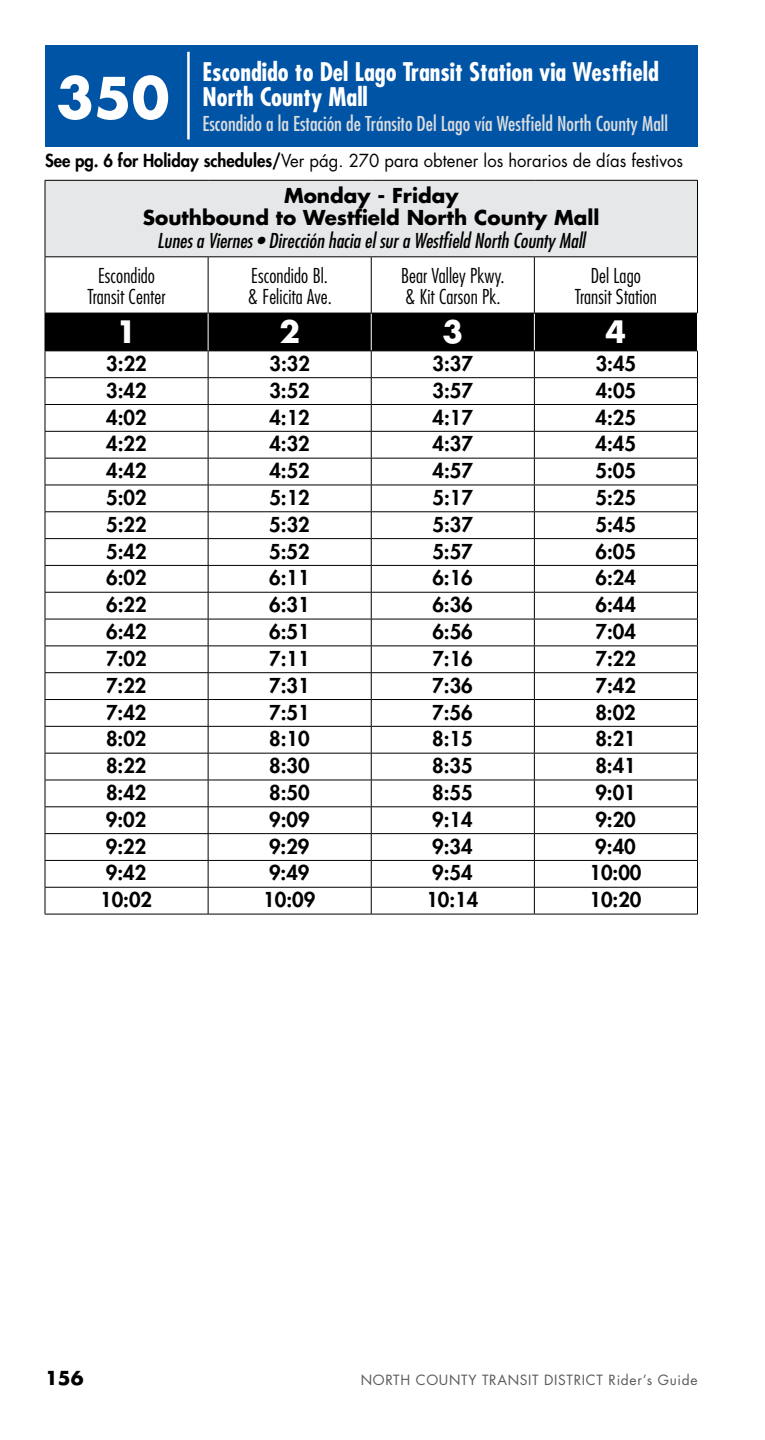
<style>
.page{position:relative;width:765px;height:1440px;background:#fff}
.page>*{position:absolute;margin:0;border:0;box-sizing:border-box;transform-origin:0 0}
.t1{font:700 55px "Futura Std";color:#fff}
.t2{font:700 30px "Futura Std";color:#fff}
.t3{font:700 condensed 25px/25px "Futura Std";color:#fff}
.t4{font:800 20px "Futura Std";color:#000}
.t5{font:300 condensed 20px/21.2px "Futura Std";letter-spacing:.005em;color:#000;text-align:center}
.t6{font:condensed 20px "Futura Std";color:#dcddde}
.t7{font:italic condensed 20px "Futura Std";color:#000}
.t8{font:700 20px/22.5px "Futura Std";color:#000;text-align:center}
.t9{font:700 18.75px "Futura Std";color:#000}
.t10{font:17.5px "Futura Std";color:#000;scale:.95 1}
.t11{font:13.75px "Futura Std";letter-spacing:.05em;color:#58595b}
.s1{font-weight:800}
</style>
<div class="page">
<div style="left:45px;top:180px;width:653px;height:77px;background:#e6e7e8"></div>
<hr style="left:697px;top:181px;width:1px;height:76px;background:#000">
<hr style="left:208px;top:914px;width:163px;height:1px;background:#000">
<hr style="left:371px;top:914px;width:163px;height:1px;background:#000">
<hr style="left:534px;top:914px;width:164px;height:1px;background:#000">
<hr style="left:45px;top:256px;width:163px;height:1px;background:#000">
<hr style="left:208px;top:256px;width:163px;height:1px;background:#000">
<hr style="left:208px;top:257px;width:1px;height:56px;background:#000">
<hr style="left:371px;top:256px;width:163px;height:1px;background:#000">
<hr style="left:371px;top:257px;width:1px;height:56px;background:#000">
<hr style="left:534px;top:256px;width:164px;height:1px;background:#000">
<hr style="left:534px;top:257px;width:1px;height:56px;background:#000">
<hr style="left:45px;top:914px;width:163px;height:1px;background:#000">
<svg style="left:45px;top:313px;width:653px;height:601px"></svg>
<hr style="left:45px;top:180px;width:163px;height:1px;background:#000">
<hr style="left:45px;top:181px;width:1px;height:76px;background:#000">
<hr style="left:208px;top:180px;width:163px;height:1px;background:#000">
<hr style="left:371px;top:180px;width:163px;height:1px;background:#000">
<hr style="left:534px;top:180px;width:164px;height:1px;background:#000">
<hr style="left:45px;top:257px;width:1px;height:56px;background:#000">
<hr style="left:697px;top:257px;width:1px;height:56px;background:#000">
<hr style="left:45px;top:313px;width:1px;height:38px;background:#000">
<hr style="left:697px;top:313px;width:1px;height:38px;background:#fff">
<div style="left:45px;top:45px;width:653px;height:101px;background:#0054a6"></div>
<hr style="left:187px;top:52px;width:3px;height:87px;background:#fff">
<h1 class="t1" style="left:56px;top:61px;width:115px">350</h1>
<p class="t3" style="left:202px;top:59px;width:458px">Escondido to Del Lago Transit Station via Westfield<br>North County Mall</p>
<p class="t6" style="left:202px;top:112px;width:467px">Escondido a la Estación de Tránsito Del Lago vía Westfield North County Mall</p>
<p class="t10" style="left:45px;top:150px;width:673px"><span class="s1">See pg. 6 for Holiday schedules/</span>Ver pág. 270 para obtener los horarios de días festivos</p>
<p class="t8" style="left:143px;top:184px;width:458px">Monday - Friday<br>Southbound to Westfield North County Mall</p>
<p class="t7" style="left:157px;top:228px;width:429px">Lunes a Viernes • Dirección hacia el sur a Westfield North County Mall</p>
<p class="t5" style="left:88px;top:265px;width:79px">Escondido<br>Transit Center</p>
<p class="t5" style="left:247px;top:265px;width:86px;text-align:left">Escondido Bl. &amp; Felicita Ave.</p>
<p class="t5" style="left:401px;top:265px;width:105px;text-align:left">Bear Valley Pkwy. &amp; Kit Carson Pk.</p>
<p class="t5" style="left:575px;top:265px;width:84px">Del Lago<br>Transit Station</p>
<h2 class="t2" style="left:116px;top:312px;width:22px">1</h2>
<h2 class="t2" style="left:279px;top:312px;width:22px">2</h2>
<h2 class="t2" style="left:442px;top:312px;width:22px">3</h2>
<h2 class="t2" style="left:606px;top:312px;width:22px">4</h2>
<p class="t4" style="left:106px;top:351px;width:42px">3:22</p>
<p class="t4" style="left:269px;top:351px;width:42px">3:32</p>
<p class="t4" style="left:433px;top:351px;width:42px">3:37</p>
<p class="t4" style="left:596px;top:351px;width:42px">3:45</p>
<p class="t4" style="left:106px;top:378px;width:42px">3:42</p>
<p class="t4" style="left:269px;top:378px;width:42px">3:52</p>
<p class="t4" style="left:433px;top:378px;width:42px">3:57</p>
<p class="t4" style="left:596px;top:378px;width:42px">4:05</p>
<p class="t4" style="left:106px;top:404px;width:42px">4:02</p>
<p class="t4" style="left:269px;top:404px;width:42px">4:12</p>
<p class="t4" style="left:433px;top:404px;width:42px">4:17</p>
<p class="t4" style="left:596px;top:404px;width:42px">4:25</p>
<p class="t4" style="left:106px;top:431px;width:42px">4:22</p>
<p class="t4" style="left:269px;top:431px;width:42px">4:32</p>
<p class="t4" style="left:433px;top:431px;width:42px">4:37</p>
<p class="t4" style="left:596px;top:431px;width:42px">4:45</p>
<p class="t4" style="left:106px;top:458px;width:42px">4:42</p>
<p class="t4" style="left:269px;top:458px;width:42px">4:52</p>
<p class="t4" style="left:432px;top:458px;width:42px">4:57</p>
<p class="t4" style="left:596px;top:458px;width:42px">5:05</p>
<p class="t4" style="left:106px;top:485px;width:42px">5:02</p>
<p class="t4" style="left:269px;top:485px;width:42px">5:12</p>
<p class="t4" style="left:432px;top:485px;width:42px">5:17</p>
<p class="t4" style="left:596px;top:485px;width:42px">5:25</p>
<p class="t4" style="left:106px;top:512px;width:42px">5:22</p>
<p class="t4" style="left:269px;top:512px;width:42px">5:32</p>
<p class="t4" style="left:432px;top:512px;width:42px">5:37</p>
<p class="t4" style="left:596px;top:512px;width:42px">5:45</p>
<p class="t4" style="left:106px;top:539px;width:42px">5:42</p>
<p class="t4" style="left:269px;top:539px;width:42px">5:52</p>
<p class="t4" style="left:432px;top:539px;width:42px">5:57</p>
<p class="t4" style="left:596px;top:539px;width:42px">6:05</p>
<p class="t4" style="left:106px;top:565px;width:42px">6:02</p>
<p class="t4" style="left:269px;top:565px;width:42px">6:11</p>
<p class="t4" style="left:432px;top:565px;width:42px">6:16</p>
<p class="t4" style="left:596px;top:565px;width:42px">6:24</p>
<p class="t4" style="left:106px;top:592px;width:42px">6:22</p>
<p class="t4" style="left:269px;top:592px;width:42px">6:31</p>
<p class="t4" style="left:432px;top:592px;width:42px">6:36</p>
<p class="t4" style="left:596px;top:592px;width:42px">6:44</p>
<p class="t4" style="left:106px;top:619px;width:42px">6:42</p>
<p class="t4" style="left:269px;top:619px;width:42px">6:51</p>
<p class="t4" style="left:432px;top:619px;width:42px">6:56</p>
<p class="t4" style="left:595px;top:619px;width:42px">7:04</p>
<p class="t4" style="left:106px;top:646px;width:42px">7:02</p>
<p class="t4" style="left:269px;top:646px;width:42px">7:11</p>
<p class="t4" style="left:432px;top:646px;width:42px">7:16</p>
<p class="t4" style="left:595px;top:646px;width:42px">7:22</p>
<p class="t4" style="left:106px;top:673px;width:42px">7:22</p>
<p class="t4" style="left:269px;top:673px;width:42px">7:31</p>
<p class="t4" style="left:432px;top:673px;width:42px">7:36</p>
<p class="t4" style="left:595px;top:673px;width:42px">7:42</p>
<p class="t4" style="left:106px;top:699px;width:42px">7:42</p>
<p class="t4" style="left:269px;top:699px;width:42px">7:51</p>
<p class="t4" style="left:432px;top:699px;width:42px">7:56</p>
<p class="t4" style="left:595px;top:699px;width:42px">8:02</p>
<p class="t4" style="left:106px;top:726px;width:42px">8:02</p>
<p class="t4" style="left:269px;top:726px;width:42px">8:10</p>
<p class="t4" style="left:432px;top:726px;width:42px">8:15</p>
<p class="t4" style="left:595px;top:726px;width:42px">8:21</p>
<p class="t4" style="left:106px;top:753px;width:42px">8:22</p>
<p class="t4" style="left:269px;top:753px;width:42px">8:30</p>
<p class="t4" style="left:432px;top:753px;width:42px">8:35</p>
<p class="t4" style="left:595px;top:753px;width:42px">8:41</p>
<p class="t4" style="left:106px;top:780px;width:42px">8:42</p>
<p class="t4" style="left:269px;top:780px;width:42px">8:50</p>
<p class="t4" style="left:432px;top:780px;width:42px">8:55</p>
<p class="t4" style="left:595px;top:780px;width:42px">9:01</p>
<p class="t4" style="left:106px;top:807px;width:42px">9:02</p>
<p class="t4" style="left:269px;top:807px;width:42px">9:09</p>
<p class="t4" style="left:432px;top:807px;width:42px">9:14</p>
<p class="t4" style="left:595px;top:807px;width:42px">9:20</p>
<p class="t4" style="left:106px;top:834px;width:42px">9:22</p>
<p class="t4" style="left:269px;top:834px;width:42px">9:29</p>
<p class="t4" style="left:432px;top:834px;width:42px">9:34</p>
<p class="t4" style="left:595px;top:834px;width:42px">9:40</p>
<p class="t4" style="left:106px;top:860px;width:42px">9:42</p>
<p class="t4" style="left:269px;top:860px;width:42px">9:49</p>
<p class="t4" style="left:432px;top:860px;width:42px">9:54</p>
<p class="t4" style="left:590px;top:860px;width:54px">10:00</p>
<p class="t4" style="left:100px;top:887px;width:54px">10:02</p>
<p class="t4" style="left:263px;top:887px;width:54px">10:09</p>
<p class="t4" style="left:426px;top:887px;width:54px">10:14</p>
<p class="t4" style="left:590px;top:887px;width:54px">10:20</p>
<p class="t9" style="left:45px;top:1366px;width:40px">156</p>
<p class="t11" style="left:361px;top:1372px;width:338px">NORTH COUNTY TRANSIT DISTRICT Rider’s Guide</p>
</div>
